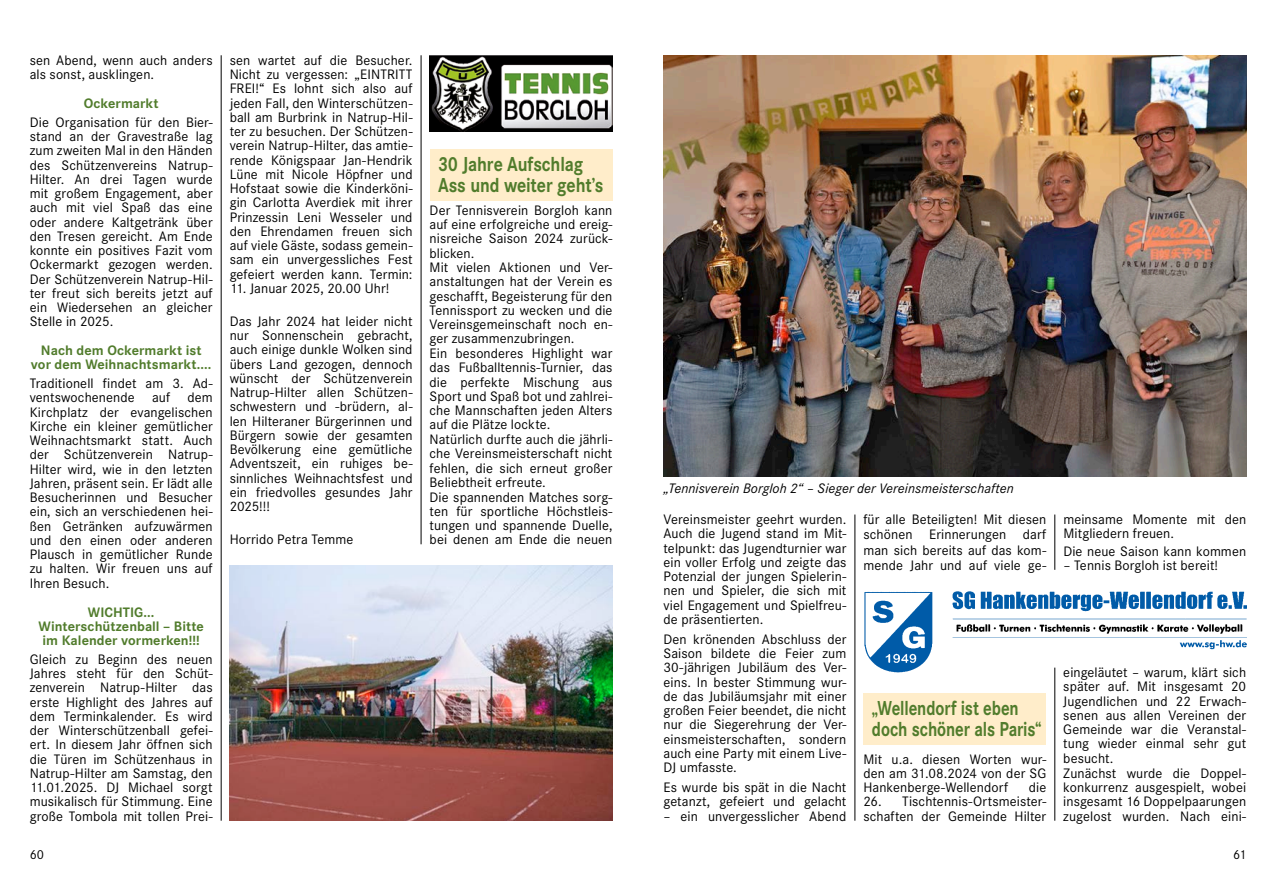
<style>
.page{position:relative;width:1276px;height:893px;background:#fff}
.page>*{position:absolute;margin:0;border:0;box-sizing:border-box;transform-origin:0 0}
.t1{font:700 21px/21.3px "Corporate S Pro";letter-spacing:-.005em;color:#517c2c;scale:.8 1}
.t2{font:700 21px/21.3px "Corporate S Pro";letter-spacing:-.005em;color:#517c2c;scale:.85 1}
.t3{font:14.25px/14.2px "Corporate S Pro";letter-spacing:.005em;color:#000;text-align:justify}
.t4{font:700 14.25px/14.2px "Corporate S Pro";letter-spacing:.005em;color:#517c2c;text-align:center}
.t5{font:italic 14.25px "Corporate S Pro";letter-spacing:.01em;color:#000}
.t6{font:13.5px "Corporate S Pro";color:#000}
</style>
<div class="page">
<hr style="left:221px;top:55px;width:1px;height:766px;background:#000">
<hr style="left:1054px;top:514px;width:1px;height:56px;background:#000">
<hr style="left:1054px;top:668px;width:1px;height:153px;background:#000">
<hr style="left:854px;top:514px;width:1px;height:307px;background:#000">
<hr style="left:421px;top:55px;width:1px;height:489px;background:#000">
<img style="left:429px;top:55px;width:183px;height:77px">
<div style="left:429px;top:149px;width:183px;height:51px;background:#ffedca"></div>
<img style="left:230px;top:566px;width:382px;height:255px">
<div style="left:863px;top:693px;width:183px;height:51px;background:#ffedca"></div>
<img style="left:663px;top:55px;width:583px;height:421px">
<img style="left:864px;top:591px;width:382px;height:83px">
<p class="t3" style="left:30px;top:52px;width:184px">sen Abend, wenn auch anders als sonst, ausklingen.</p>
<p class="t4" style="left:84px;top:95px;width:76px">Ockermarkt</p>
<p class="t3" style="left:30px;top:114px;width:184px">Die Organisation für den Bier&shy;stand an der Gravestraße lag zum zweiten Mal in den Händen des Schützenvereins Natrup-Hilter. An drei Tagen wurde mit großem Engagement, aber auch mit viel Spaß das eine oder andere Kaltgetränk über den Tresen gereicht. Am Ende konnte ein positives Fazit vom Ockermarkt gezogen werden.<br>Der Schützenverein Natrup-Hil&shy;ter freut sich bereits jetzt auf ein Wiedersehen an gleicher Stelle in 2025.</p>
<p class="t4" style="left:31px;top:342px;width:182px">Nach dem Ockermarkt ist vor dem Weihnachtsmarkt....</p>
<p class="t3" style="left:30px;top:375px;width:184px">Traditionell findet am 3. Ad&shy;ventswochenende auf dem Kirchplatz der evangelischen Kirche ein kleiner gemütlicher Weihnachtsmarkt statt. Auch der Schützenverein Natrup-Hilter wird, wie in den letzten Jahren, präsent sein. Er lädt alle Besucherinnen und Besucher ein, sich an verschiedenen hei&shy;ßen Getränken aufzuwärmen und den einen oder anderen Plausch in gemütlicher Runde zu halten. Wir freuen uns auf Ihren Besuch.</p>
<p class="t4" style="left:39px;top:604px;width:167px">WICHTIG...<br>Winterschützenball – Bitte im Kalender vormerken!!!</p>
<p class="t3" style="left:30px;top:651px;width:184px">Gleich zu Beginn des neuen Jahres steht für den Schüt&shy;zenverein Natrup-Hilter das erste Highlight des Jahres auf dem Terminkalender. Es wird der Winterschützenball gefei&shy;ert. In diesem Jahr öffnen sich die Türen im Schützenhaus in Natrup-Hilter am Samstag, den 11.01.2025. DJ Michael sorgt musikalisch für Stimmung. Eine große Tombola mit tollen Prei-</p>
<p class="t3" style="left:230px;top:52px;width:184px">sen wartet auf die Besucher.<br>Nicht zu vergessen: „EINTRITT FREI!“ Es lohnt sich also auf jeden Fall, den Winterschützen&shy;ball am Burbrink in Natrup-Hil&shy;ter zu besuchen. Der Schützen&shy;verein Natrup-Hilter, das amtie&shy;rende Königspaar Jan-Hendrik Lüne mit Nicole Höpfner und Hofstaat sowie die Kinderköni&shy;gin Carlotta Averdiek mit ihrer Prinzessin Leni Wesseler und den Ehrendamen freuen sich auf viele Gäste, sodass gemein&shy;sam ein unvergessliches Fest gefeiert werden kann. Termin:</p>
<p class="t3" style="left:230px;top:280px;width:161px">11. Januar 2025, 20.00 Uhr!</p>
<p class="t3" style="left:230px;top:313px;width:184px">Das Jahr 2024 hat leider nicht nur Sonnenschein gebracht, auch einige dunkle Wolken sind übers Land gezogen, dennoch wünscht der Schützenverein Natrup-Hilter allen Schützen&shy;schwestern und -brüdern, al&shy;len Hilteraner Bürgerinnen und Bürgern sowie der gesamten Bevölkerung eine gemütliche Adventszeit, ein ruhiges be&shy;sinnliches Weihnachtsfest und ein friedvolles gesundes Jahr 2025!!!</p>
<p class="t3" style="left:230px;top:531px;width:125px">Horrido Petra Temme</p>
<h1 class="t2" style="left:438px;top:152px;width:196px">30 Jahre Aufschlag<br>Ass und weiter geht’s</h1>
<p class="t3" style="left:429px;top:202px;width:184px;text-align:left">Der Tennisverein Borgloh kann auf eine erfolgreiche und ereig&shy;nisreiche Saison 2024 zurück&shy;blicken.<br>Mit vielen Aktionen und Ver&shy;anstaltungen hat der Verein es geschafft, Begeisterung für den<br>Tennissport zu wecken und die<br>Vereinsgemeinschaft noch en&shy;ger zusammenzubringen.<br>Ein besonderes Highlight war das Fußballtennis-Turnier, das die perfekte Mischung aus<br>Sport und Spaß bot und zahlrei&shy;che Mannschaften jeden Alters auf die Plätze lockte.<br>Natürlich durfte auch die jährli&shy;che Vereinsmeisterschaft nicht fehlen, die sich erneut großer<br>Beliebtheit erfreute.<br>Die spannenden Matches sorg&shy;ten für sportliche Höchstleis&shy;tungen und spannende Duelle, bei denen am Ende die neuen</p>
<p class="t5" style="left:663px;top:478px;width:352px">„Tennisverein Borgloh 2“ – Sieger der Vereinsmeisterschaften</p>
<p class="t3" style="left:663px;top:511px;width:184px">Vereinsmeister geehrt wurden.<br>Auch die Jugend stand im Mit&shy;telpunkt: das Jugendturnier war ein voller Erfolg und zeigte das Potenzial der jungen Spielerin&shy;nen und Spieler, die sich mit viel Engagement und Spielfreu&shy;de präsentierten.</p>
<p class="t3" style="left:663px;top:631px;width:184px">Den krönenden Abschluss der Saison bildete die Feier zum 30-jährigen Jubiläum des Ver&shy;eins. In bester Stimmung wur&shy;de das Jubiläumsjahr mit einer großen Feier beendet, die nicht nur die Siegerehrung der Ver&shy;einsmeisterschaften, sondern auch eine Party mit einem Live-DJ umfasste.</p>
<p class="t3" style="left:663px;top:779px;width:184px">Es wurde bis spät in die Nacht getanzt, gefeiert und gelacht</p>
<p class="t3" style="left:663px;top:808px;width:184px">– ein unvergesslicher Abend</p>
<p class="t3" style="left:863px;top:511px;width:184px;line-height:15.3px">für alle Beteiligten! Mit diesen schönen Erinnerungen darf man sich bereits auf das kom&shy;mende Jahr und auf viele ge-</p>
<p class="t3" style="left:1063px;top:511px;width:184px">meinsame Momente mit den<br>Mitgliedern freuen.</p>
<p class="t3" style="left:1063px;top:543px;width:184px">Die neue Saison kann kommen</p>
<p class="t3" style="left:1063px;top:557px;width:156px">– Tennis Borgloh ist bereit!</p>
<h1 class="t1" style="left:872px;top:696px;width:213px">„Wellendorf ist eben doch schöner als Paris“</h1>
<p class="t3" style="left:863px;top:751px;width:184px">Mit u.a. diesen Worten wur&shy;den am 31.08.2024 von der SG Hankenberge-Wellendorf</p>
<p class="t3" style="left:1029px;top:779px;width:19px">die</p>
<p class="t3" style="left:863px;top:794px;width:184px">26. Tischtennis-Ortsmeister&shy;schaften der Gemeinde Hilter</p>
<p class="t3" style="left:1063px;top:664px;width:184px;text-align:left">eingeläutet – warum, klärt sich später auf. Mit insgesamt 20<br>Jugendlichen und 22 Erwach&shy;senen aus allen Vereinen der<br>Gemeinde war die Veranstal&shy;tung wieder einmal sehr gut besucht.<br>Zunächst wurde die Doppel&shy;konkurrenz ausgespielt, wobei insgesamt 16 Doppelpaarungen zugelost wurden. Nach eini-</p>
<p class="t6" style="left:30px;top:845px;width:16px">60</p>
<p class="t6" style="left:1233px;top:845px;width:15px">61</p>
</div>
